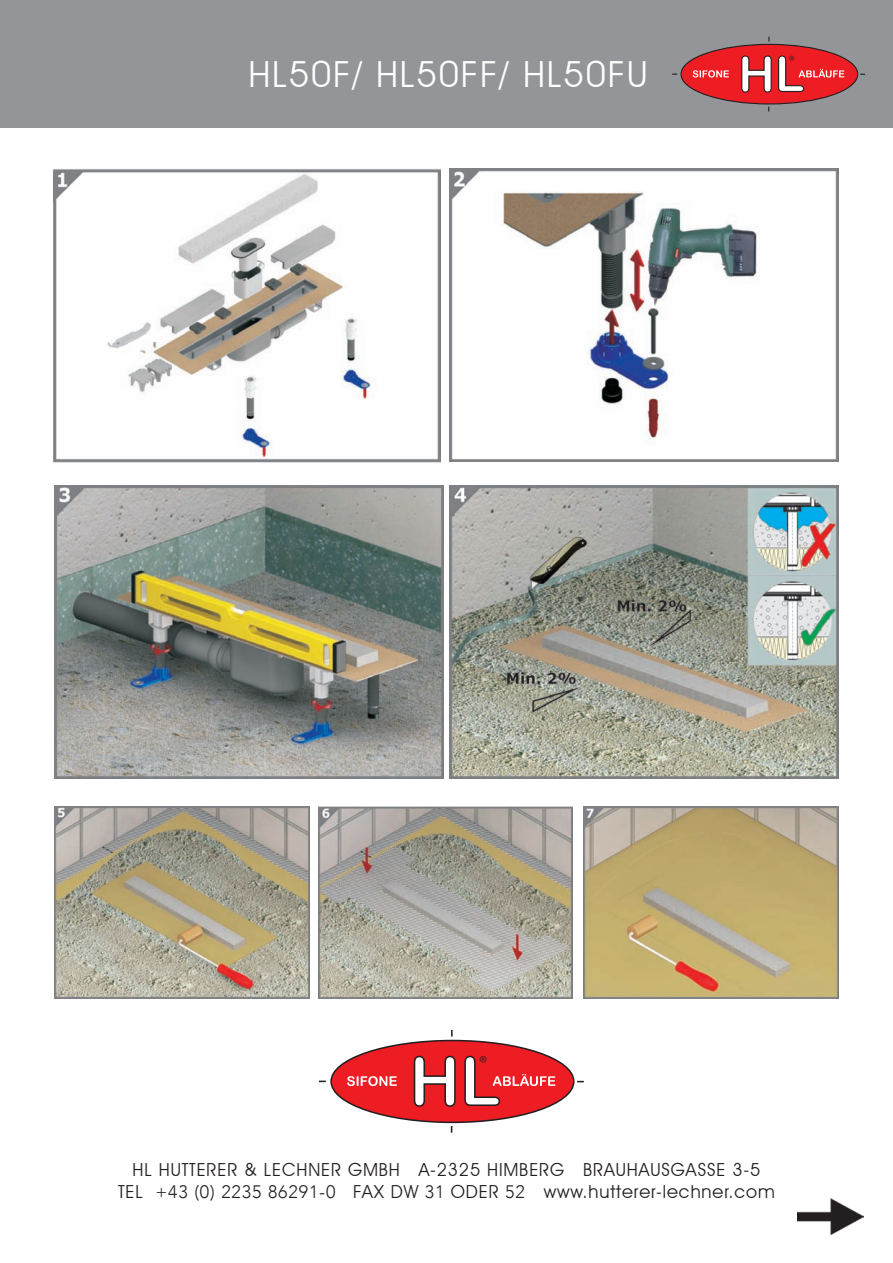
<style>
.page{position:relative;width:893px;height:1263px;background:#fff}
.page>*{position:absolute;margin:0;border:0;box-sizing:border-box;transform-origin:0 0}
.t1{font:36px "Avant Garde IT Cby BT";letter-spacing:.05em;color:#fff}
.t2{font:18px "Avant Garde IT Cby BT";letter-spacing:.05em;color:#231f20}
.t3{font:14.7px "Myriad";color:#231f20}
.t4{font:10.65px "Myriad";color:#231f20}
.s1{font-family:"Avenir LT Com";font-weight:300}
</style>
<div class="page">
<img style="left:54px;top:169px;width:387px;height:293px">
<img style="left:54px;top:485px;width:390px;height:293px">
<img style="left:54px;top:807px;width:255px;height:192px">
<img style="left:449px;top:169px;width:390px;height:292px">
<img style="left:449px;top:485px;width:390px;height:293px">
<img style="left:319px;top:807px;width:253px;height:192px">
<img style="left:584px;top:807px;width:255px;height:192px">
<svg style="left:319px;top:1030px;width:265px;height:103px"></svg>
<img style="left:797px;top:1198px;width:66px;height:36px">
<div style="left:1px;top:0;width:892px;height:127px;background:#939598"></div>
<svg style="left:672px;top:37px;width:193px;height:74px"></svg>
<p class="t1" style="left:248px;top:52px;width:400px">HL50F/ HL50FF/ HL50FU</p>
<p class="t4" style="left:789px;top:54px;width:7px">®</p>
<p class="t3" style="left:480px;top:1054px;width:9px">®</p>
<p class="t2" style="left:133px;top:1159px;width:629px">HL HUTTERER &amp; LECHNER GMBH A-2325 HIMBERG BRAUHAUSGASSE 3-5</p>
<p class="t2" style="left:118px;top:1180px;width:658px">TEL <span class="s1">+43 (0) 2235 86291-0</span> FAX DW <span class="s1">31</span> ODER <span class="s1">52</span> www.hutterer-lechner.com</p>
</div>
